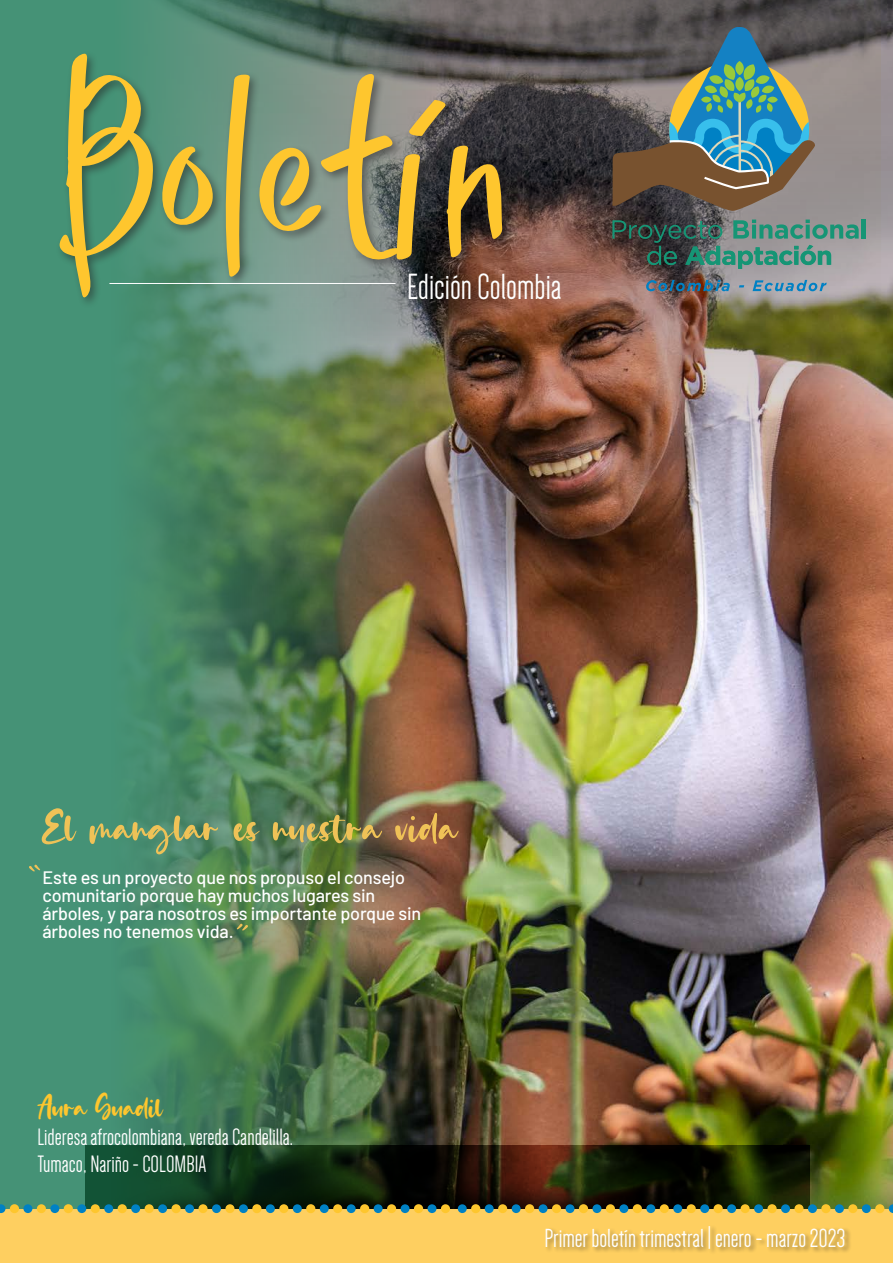
<style>
.page{position:relative;width:893px;height:1263px;background:#fff}
.page>*{position:absolute;margin:0;border:0;box-sizing:border-box;transform-origin:0 0}
.t1{font:300 478.95px "Selfish";color:#fec62e}
.t2{font:60px "Daily Feather";color:#efc257}
.t3{font:55.5px "Daily Feather";letter-spacing:.01em;color:#efc257}
.t4{font:38.25px "Daily Feather";letter-spacing:-.01em;color:#fec62e}
.t5{font:37.5px "Dense";color:#fff}
.t6{font:27px "Dense";color:#fff}
.t7{font:24.45px "Dense";color:#fff}
.t8{font:500 18px/18px "Barlow";letter-spacing:-.01em;color:#fff}
</style>
<div class="page">
<img style="left:432px;top:606px;width:461px;height:604px">
<img style="left:432px;top:0;width:461px;height:606px">
<svg style="left:432px;top:0;width:449px;height:45px;background:#595454"></svg>
<img style="left:432px;top:45px;width:461px;height:358px">
<img style="left:0;top:0;width:432px;height:1210px">
<div style="left:0;top:1210px;width:893px;height:53px;background:#fecf60"></div>
<div style="left:545px;top:1224px;width:306px;height:31px;background:#231f20;opacity:.5"></div>
<img style="left:85px;top:1145px;width:724px;height:64px">
<svg style="left:0;top:1204px;width:5px;height:9px"></svg>
<div style="left:10px;top:1204px;width:9px;height:9px;background:#fec62e;border-radius:50%"></div>
<div style="left:23px;top:1204px;width:9px;height:9px;background:#0081c4;border-radius:50%"></div>
<div style="left:37px;top:1204px;width:9px;height:9px;background:#fec62e;border-radius:50%"></div>
<div style="left:50px;top:1204px;width:9px;height:9px;background:#0081c4;border-radius:50%"></div>
<div style="left:64px;top:1204px;width:9px;height:9px;background:#fec62e;border-radius:50%"></div>
<div style="left:77px;top:1204px;width:9px;height:9px;background:#0081c4;border-radius:50%"></div>
<div style="left:91px;top:1204px;width:9px;height:9px;background:#fec62e;border-radius:50%"></div>
<div style="left:104px;top:1204px;width:9px;height:9px;background:#0081c4;border-radius:50%"></div>
<div style="left:118px;top:1204px;width:9px;height:9px;background:#fec62e;border-radius:50%"></div>
<div style="left:131px;top:1204px;width:9px;height:9px;background:#0081c4;border-radius:50%"></div>
<div style="left:145px;top:1204px;width:9px;height:9px;background:#fec62e;border-radius:50%"></div>
<div style="left:158px;top:1204px;width:9px;height:9px;background:#0081c4;border-radius:50%"></div>
<div style="left:171px;top:1204px;width:10px;height:9px;background:#fec62e;border-radius:50%"></div>
<div style="left:185px;top:1204px;width:9px;height:9px;background:#0081c4;border-radius:50%"></div>
<div style="left:198px;top:1204px;width:10px;height:9px;background:#fec62e;border-radius:50%"></div>
<div style="left:239px;top:1204px;width:9px;height:9px;background:#0081c4;border-radius:50%"></div>
<div style="left:252px;top:1204px;width:9px;height:9px;background:#fec62e;border-radius:50%"></div>
<div style="left:266px;top:1204px;width:9px;height:9px;background:#0081c4;border-radius:50%"></div>
<div style="left:279px;top:1204px;width:9px;height:9px;background:#fec62e;border-radius:50%"></div>
<div style="left:293px;top:1204px;width:9px;height:9px;background:#0081c4;border-radius:50%"></div>
<div style="left:306px;top:1204px;width:9px;height:9px;background:#fec62e;border-radius:50%"></div>
<div style="left:320px;top:1204px;width:9px;height:9px;background:#0081c4;border-radius:50%"></div>
<div style="left:333px;top:1204px;width:9px;height:9px;background:#fec62e;border-radius:50%"></div>
<div style="left:347px;top:1204px;width:9px;height:9px;background:#0081c4;border-radius:50%"></div>
<div style="left:360px;top:1204px;width:9px;height:9px;background:#fec62e;border-radius:50%"></div>
<div style="left:374px;top:1204px;width:9px;height:9px;background:#0081c4;border-radius:50%"></div>
<div style="left:387px;top:1204px;width:9px;height:9px;background:#fec62e;border-radius:50%"></div>
<div style="left:401px;top:1204px;width:9px;height:9px;background:#0081c4;border-radius:50%"></div>
<div style="left:414px;top:1204px;width:9px;height:9px;background:#fec62e;border-radius:50%"></div>
<div style="left:428px;top:1204px;width:8px;height:9px;background:#0081c4;border-radius:50%"></div>
<div style="left:441px;top:1204px;width:9px;height:9px;background:#fec62e;border-radius:50%"></div>
<div style="left:212px;top:1204px;width:9px;height:9px;background:#0081c4;border-radius:50%"></div>
<div style="left:225px;top:1204px;width:9px;height:9px;background:#fec62e;border-radius:50%"></div>
<div style="left:458px;top:1204px;width:9px;height:9px;background:#0081c4;border-radius:50%"></div>
<div style="left:471px;top:1204px;width:9px;height:9px;background:#fec62e;border-radius:50%"></div>
<div style="left:485px;top:1204px;width:9px;height:9px;background:#0081c4;border-radius:50%"></div>
<div style="left:498px;top:1204px;width:9px;height:9px;background:#fec62e;border-radius:50%"></div>
<div style="left:512px;top:1204px;width:9px;height:9px;background:#0081c4;border-radius:50%"></div>
<div style="left:525px;top:1204px;width:9px;height:9px;background:#fec62e;border-radius:50%"></div>
<div style="left:539px;top:1204px;width:9px;height:9px;background:#0081c4;border-radius:50%"></div>
<div style="left:552px;top:1204px;width:9px;height:9px;background:#fec62e;border-radius:50%"></div>
<div style="left:566px;top:1204px;width:8px;height:9px;background:#0081c4;border-radius:50%"></div>
<div style="left:579px;top:1204px;width:9px;height:9px;background:#fec62e;border-radius:50%"></div>
<div style="left:592px;top:1204px;width:9px;height:9px;background:#0081c4;border-radius:50%"></div>
<div style="left:606px;top:1204px;width:9px;height:9px;background:#fec62e;border-radius:50%"></div>
<div style="left:619px;top:1204px;width:9px;height:9px;background:#0081c4;border-radius:50%"></div>
<div style="left:633px;top:1204px;width:9px;height:9px;background:#fec62e;border-radius:50%"></div>
<div style="left:646px;top:1204px;width:9px;height:9px;background:#0081c4;border-radius:50%"></div>
<div style="left:660px;top:1204px;width:9px;height:9px;background:#fec62e;border-radius:50%"></div>
<div style="left:700px;top:1204px;width:9px;height:9px;background:#0081c4;border-radius:50%"></div>
<div style="left:714px;top:1204px;width:9px;height:9px;background:#fec62e;border-radius:50%"></div>
<div style="left:727px;top:1204px;width:9px;height:9px;background:#0081c4;border-radius:50%"></div>
<div style="left:741px;top:1204px;width:9px;height:9px;background:#fec62e;border-radius:50%"></div>
<div style="left:754px;top:1204px;width:9px;height:9px;background:#0081c4;border-radius:50%"></div>
<div style="left:767px;top:1204px;width:10px;height:9px;background:#fec62e;border-radius:50%"></div>
<div style="left:781px;top:1204px;width:9px;height:9px;background:#0081c4;border-radius:50%"></div>
<div style="left:794px;top:1204px;width:9px;height:9px;background:#fec62e;border-radius:50%"></div>
<div style="left:808px;top:1204px;width:9px;height:9px;background:#0081c4;border-radius:50%"></div>
<div style="left:821px;top:1204px;width:9px;height:9px;background:#fec62e;border-radius:50%"></div>
<div style="left:835px;top:1204px;width:9px;height:9px;background:#0081c4;border-radius:50%"></div>
<div style="left:848px;top:1204px;width:9px;height:9px;background:#fec62e;border-radius:50%"></div>
<div style="left:862px;top:1204px;width:9px;height:9px;background:#0081c4;border-radius:50%"></div>
<div style="left:875px;top:1204px;width:9px;height:9px;background:#fec62e;border-radius:50%"></div>
<svg style="left:889px;top:1204px;width:4px;height:9px"></svg>
<div style="left:673px;top:1204px;width:9px;height:9px;background:#0081c4;border-radius:50%"></div>
<div style="left:687px;top:1204px;width:9px;height:9px;background:#fec62e;border-radius:50%"></div>
<div style="left:56px;top:51px;width:458px;height:258px;background:#231f20;opacity:.5"></div>
<hr style="left:109px;top:283px;width:287px;height:1px;background:#fff">
<hr style="left:862px;top:220px;width:4px;height:19px;background:#169575">
<svg style="left:611px;top:27px;width:205px;height:184px;background:#61736e"></svg>
<svg style="left:612px;top:220px;width:247px;height:49px;background:#5c7870"></svg>
<svg style="left:646px;top:280px;width:84px;height:11px"></svg>
<svg style="left:753px;top:280px;width:74px;height:11px"></svg>
<svg style="left:29px;top:865px;width:11px;height:6px"></svg>
<p class="t1" style="left:73px;top:-46px;width:447px;rotate:3deg">Boletín</p>
<p class="t5" style="left:407px;top:269px;width:156px">Edición Colombia</p>
<p class="t3" style="left:43px;top:801px;width:417px">El manglar es nuestra vida</p>
<p class="t8" style="left:43px;top:867px;width:380px">Este es un proyecto que nos propuso el consejo comunitario porque hay muchos lugares sin árboles, y para nosotros es importante porque sin árboles no tenemos vida.</p>
<p class="t2" style="left:234px;top:918px;width:18px">“</p>
<p class="t4" style="left:38px;top:1089px;width:126px">Aura Guadil</p>
<p class="t7" style="left:37px;top:1125px;width:257px">Lideresa afrocolombiana, vereda Candelilla.</p>
<p class="t7" style="left:37px;top:1152px;width:170px">Tumaco, Nariño - COLOMBIA</p>
<p class="t6" style="left:544px;top:1224px;width:303px">Primer boletín trimestral | enero - marzo 2023</p>
</div>
